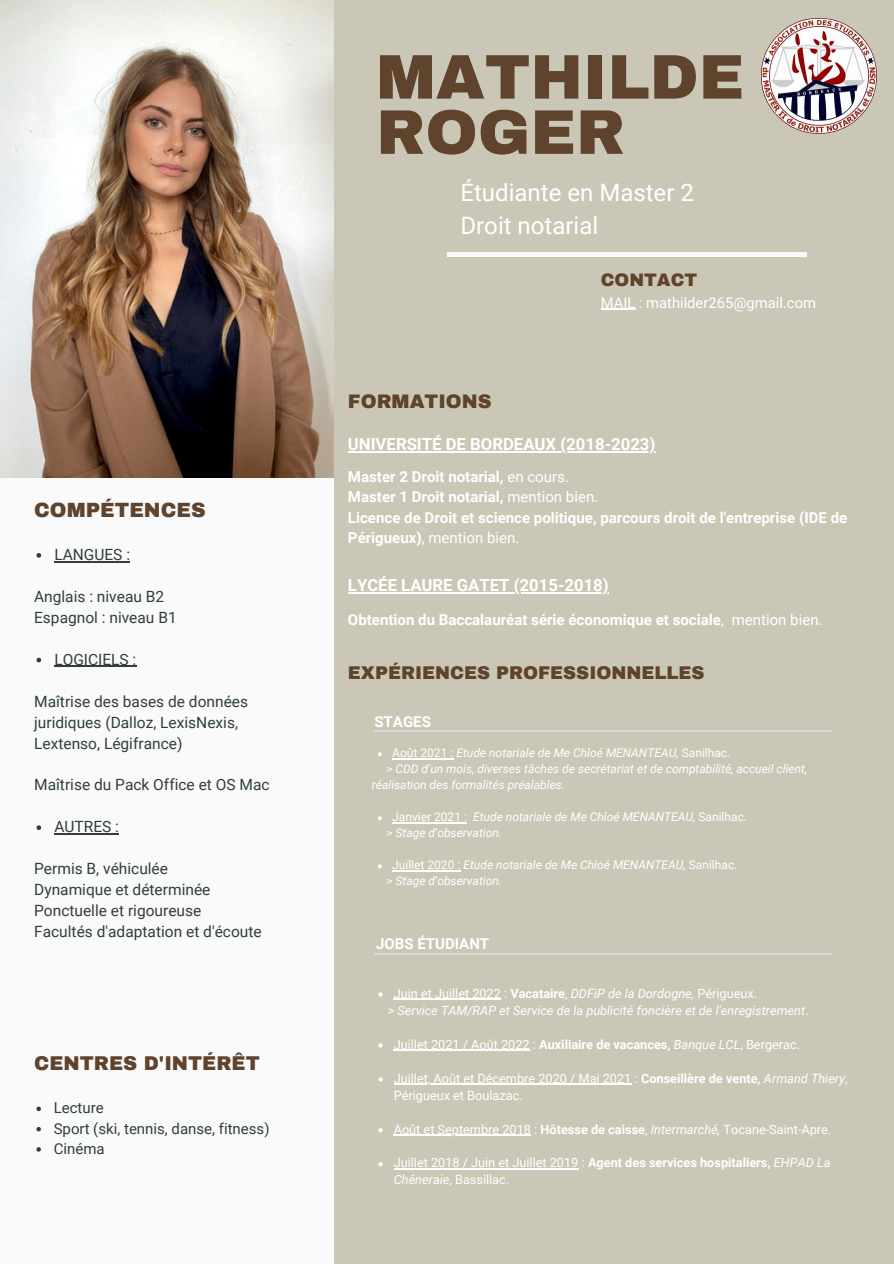
<style>
.page{position:relative;width:894px;height:1264px;background:#fff}
.page>*{position:absolute;margin:0;border:0;box-sizing:border-box;transform-origin:0 0}
.t1{font:900 63px/55.2px "Archivo";color:#5f432c}
.t2{font:24px/32.7px "Roboto";color:#fff}
.t3{font:900 20.1px "Archivo";color:#5f432c}
.t4{font:900 19.5px "Archivo";color:#5f432c}
.t5{font:900 19.2px "Archivo";color:#5f432c}
.t6{font:900 18px "Archivo";color:#5f432c}
.t7{font:900 17.7px "Archivo";color:#5f432c}
.t8{font:700 16.65px "Roboto";color:#fff}
.t9{font:15.45px/21px "Roboto";color:#303f3c}
.t10{font:700 15px/20.4px "Roboto";color:#fff}
.t11{font:15px/20.2px "Roboto";color:#303f3c}
.t12{font:14.7px "Roboto";color:#fff}
.t13{font:12.75px/17px "Roboto";color:#fff}
.t14{font:italic 12.75px "Roboto";color:#fff}
.t15{font:italic 12px/16px "Roboto";color:#fff}
.s1{font-weight:400}
.s2{font-style:normal}
.s3{font-weight:700}
.s4{font-style:italic}
</style>
<div class="page">
<div style="left:0;top:0;width:893px;height:1263px;background:#cbc7b7"></div>
<div style="left:0;top:0;width:333px;height:1263px;background:#fafafa"></div>
<hr style="left:374px;top:730px;width:457px;height:1px;background:#d9d9d9">
<hr style="left:374px;top:953px;width:457px;height:1px;background:#d9d9d9">
<hr style="left:447px;top:252px;width:359px;height:4px;background:#fafafa">
<img style="left:761px;top:19px;width:114px;height:115px">
<img style="left:0;top:0;width:333px;height:477px">
<hr style="left:600px;top:309px;width:35px;height:1px;background:#fff">
<svg style="left:378px;top:752px;width:4px;height:4px"></svg>
<hr style="left:392px;top:758px;width:61px;height:1px;background:#fff">
<svg style="left:378px;top:816px;width:4px;height:4px"></svg>
<hr style="left:392px;top:822px;width:75px;height:1px;background:#fff">
<svg style="left:378px;top:864px;width:4px;height:4px"></svg>
<hr style="left:392px;top:870px;width:68px;height:1px;background:#fff">
<svg style="left:378px;top:992px;width:4px;height:4px"></svg>
<hr style="left:393px;top:998px;width:108px;height:1px;background:#fff">
<svg style="left:378px;top:1043px;width:4px;height:4px"></svg>
<hr style="left:393px;top:1049px;width:136px;height:1px;background:#fff">
<svg style="left:378px;top:1077px;width:4px;height:4px"></svg>
<hr style="left:393px;top:1083px;width:238px;height:1px;background:#fff">
<svg style="left:378px;top:1128px;width:4px;height:4px"></svg>
<hr style="left:393px;top:1134px;width:138px;height:1px;background:#fff">
<svg style="left:378px;top:1162px;width:4px;height:4px"></svg>
<hr style="left:393px;top:1168px;width:185px;height:1px;background:#fff">
<svg style="left:36px;top:1106px;width:5px;height:5px"></svg>
<svg style="left:36px;top:1126px;width:5px;height:5px"></svg>
<svg style="left:36px;top:1147px;width:5px;height:4px"></svg>
<svg style="left:36px;top:553px;width:5px;height:4px"></svg>
<hr style="left:54px;top:561px;width:76px;height:1px;background:#303f3c">
<svg style="left:36px;top:657px;width:5px;height:5px"></svg>
<hr style="left:54px;top:666px;width:79px;height:1px;background:#303f3c">
<svg style="left:36px;top:825px;width:5px;height:5px"></svg>
<hr style="left:54px;top:833px;width:65px;height:1px;background:#303f3c">
<hr style="left:348px;top:451px;width:307px;height:2px;background:#fff">
<hr style="left:348px;top:592px;width:260px;height:1px;background:#fff">
<h3 class="t3" style="left:34px;top:499px;width:173px">COMPÉTENCES</h3>
<p class="t9" style="left:54px;top:544px;width:77px">LANGUES :</p>
<p class="t9" style="left:34px;top:586px;width:144px">Anglais : niveau B2<br>Espagnol : niveau B1</p>
<p class="t9" style="left:54px;top:649px;width:84px">LOGICIELS :</p>
<p class="t9" style="left:34px;top:691px;width:215px">Maîtrise des bases de données juridiques (Dalloz, LexisNexis,<br>Lextenso, Légifrance)</p>
<p class="t9" style="left:34px;top:774px;width:237px">Maîtrise du Pack Office et OS Mac</p>
<p class="t9" style="left:54px;top:816px;width:66px">AUTRES :</p>
<p class="t9" style="left:34px;top:858px;width:229px">Permis B, véhiculée<br>Dynamique et déterminée<br>Ponctuelle et rigoureuse<br>Facultés d'adaptation et d'écoute</p>
<h3 class="t4" style="left:34px;top:1052px;width:227px">CENTRES D'INTÉRÊT</h3>
<p class="t11" style="left:54px;top:1098px;width:217px">Lecture<br>Sport (ski, tennis, danse, fitness)<br>Cinéma</p>
<h1 class="t1" style="left:376px;top:50px;width:369px">MATHILDE<br>ROGER</h1>
<h2 class="t2" style="left:460px;top:177px;width:235px">Étudiante en Master 2<br>Droit notarial</h2>
<h3 class="t7" style="left:600px;top:271px;width:98px">CONTACT</h3>
<p class="t12" style="left:600px;top:294px;width:217px">MAIL : mathilder265@gmail.com</p>
<h3 class="t5" style="left:348px;top:391px;width:145px">FORMATIONS</h3>
<h3 class="t8" style="left:348px;top:435px;width:309px">UNIVERSITÉ DE BORDEAUX (2018-2023)</h3>
<p class="t10" style="left:348px;top:467px;width:500px">Master 2 Droit notarial, <span class="s1">en cours.<br></span>Master 1 Droit notarial, <span class="s1">mention bien.<br></span>Licence de Droit et science politique, parcours droit de l'entreprise (IDE de Périgueux)<span class="s1">, mention bien.</span></p>
<h3 class="t8" style="left:348px;top:575px;width:262px">LYCÉE LAURE GATET (2015-2018)</h3>
<p class="t10" style="left:348px;top:609px;width:476px">Obtention du Baccalauréat série économique et sociale<span class="s1">, mention bien.</span></p>
<h3 class="t6" style="left:348px;top:663px;width:358px">EXPÉRIENCES PROFESSIONNELLES</h3>
<p class="t10" style="left:374px;top:711px;width:58px">STAGES</p>
<p class="t15" style="left:392px;top:745px;width:339px"><span class="s2">Août 2021 :</span> Etude notariale de Me Chloé MENANTEAU, <span class="s2">Sanilhac.</span></p>
<p class="t15" style="left:372px;top:761px;width:437px;text-indent:15px">&gt; CDD d'un mois, diverses tâches de secrétariat et de comptabilité, accueil client, réalisation des formalités préalables.</p>
<p class="t15" style="left:386px;top:825px;width:117px">&gt; Stage d'observation.</p>
<p class="t15" style="left:386px;top:873px;width:117px">&gt; Stage d'observation.</p>
<p class="t15" style="left:392px;top:809px;width:356px"><span class="s2">Janvier 2021 :</span> Etude notariale de Me Chloé MENANTEAU, <span class="s2">Sanilhac.</span></p>
<p class="t15" style="left:392px;top:857px;width:346px"><span class="s2">Juillet 2020 :</span> Etude notariale de Me Chloé MENANTEAU, <span class="s2">Sanilhac.</span></p>
<p class="t10" style="left:376px;top:934px;width:114px">JOBS ÉTUDIANT</p>
<p class="t13" style="left:393px;top:984px;width:365px">Juin et Juillet 2022 : <span class="s3">Vacataire</span>, <span class="s4">DDFiP de la Dordogne,</span> Périgueux.</p>
<p class="t13" style="left:393px;top:1035px;width:408px">Juillet 2021 / Août 2022 : <span class="s3">Auxiliaire de vacances,</span> <span class="s4">Banque LCL</span>, Bergerac.</p>
<p class="t13" style="left:393px;top:1069px;width:455px">Juillet, Août et Décembre 2020 / Mai 2021 : <span class="s3">Conseillère de vente,</span> <span class="s4">Armand Thiery</span>,<br>Périgueux et Boulazac.</p>
<p class="t13" style="left:393px;top:1120px;width:439px">Août et Septembre 2018 : <span class="s3">Hôtesse de caisse</span>, <span class="s4">Intermarché,</span> Tocane-Saint-Apre.</p>
<p class="t13" style="left:393px;top:1154px;width:438px">Juillet 2018 / Juin et Juillet 2019 : <span class="s3">Agent des services hospitaliers,</span> <span class="s4">EHPAD La<br>Chêneraie</span>, Bassillac.</p>
<p class="t14" style="left:388px;top:1002px;width:422px">&gt; Service TAM/RAP et Service de la publicité foncière et de l'enregistrement<span class="s2">.</span></p>
</div>
